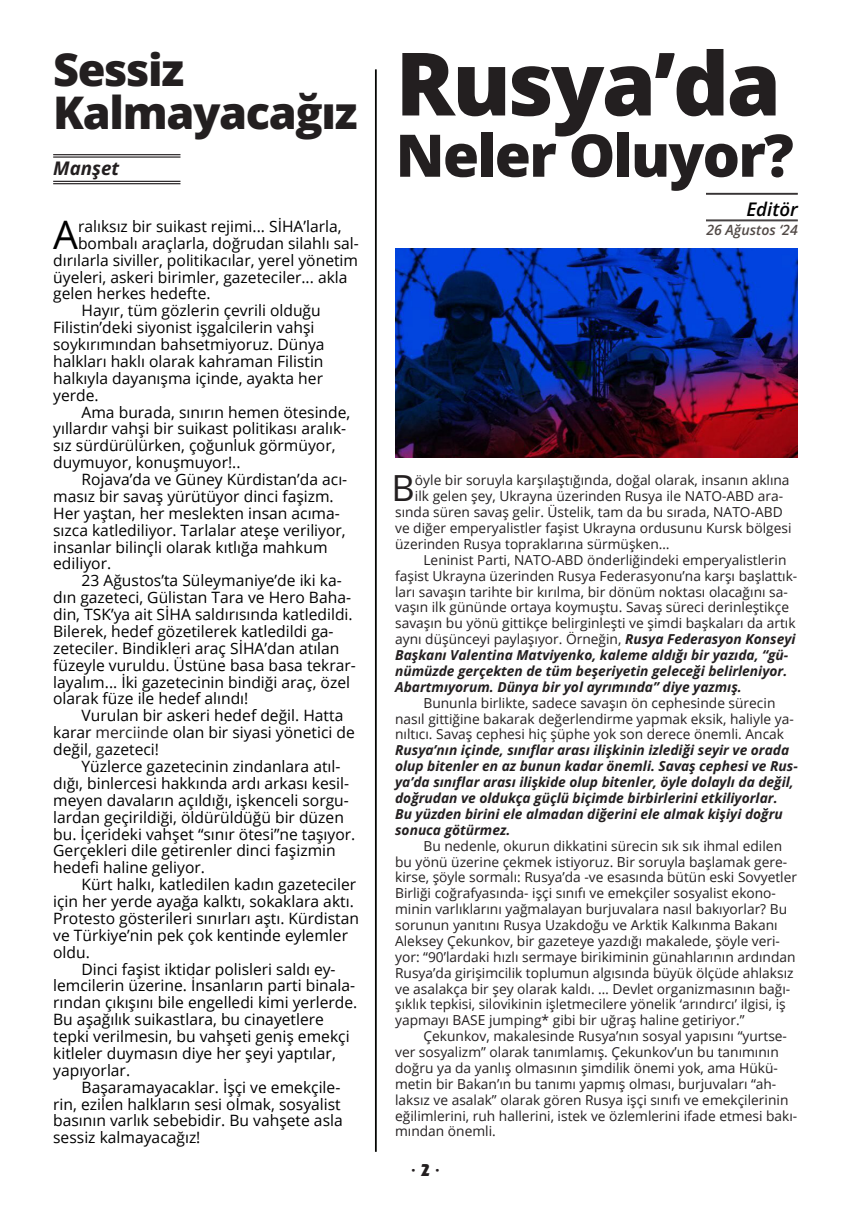
<style>
.page{position:relative;width:851px;height:1205px;background:#fff}
.page>*{position:absolute;margin:0;border:0;box-sizing:border-box;transform-origin:0 0}
.t1{font:800 87.5px "Open Sans";letter-spacing:-.03em;color:#231f20}
.t2{font:800 58.75px "Open Sans";letter-spacing:-.03em;color:#231f20}
.t3{font:800 45px "Open Sans";letter-spacing:-.03em;color:#231f20}
.t4{font:39.25px "Open Sans";color:#000}
.t5{font:36px "Open Sans";color:#231f20}
.MB_icyazi{font:italic 600 18.75px "Open Sans";color:#000}
.MB_icyazi-2{font:italic 700 18.75px "Open Sans";color:#231f20}
.t6{font:700 16.25px "Open Sans";color:#231f20}
.t7{font:15.62px/16.9px "Open Sans";color:#000}
.MB_icyazi-3{font:italic 600 14.12px "Open Sans";color:#524a47}
.t8{font:13.75px/15.9px "Open Sans";color:#231f20}
.t9{font:italic 700 13.75px/15.9px "Open Sans";color:#231f20}
.s1{color:#231f20}
.s2{font-weight:700;font-style:italic}
.s3{font-weight:400;font-style:normal}
.s4{font-family:"Revue BT";font-weight:400}
</style>
<div class="page">
<hr style="left:705px;top:193px;width:92px;height:1px;background:#231f20">
<hr style="left:705px;top:194px;width:92px;height:1px;background:#231f20">
<hr style="left:705px;top:220px;width:92px;height:1px;background:#231f20">
<hr style="left:705px;top:221px;width:92px;height:1px;background:#231f20">
<hr style="left:53px;top:154px;width:127px;height:1px;background:#231f20">
<hr style="left:53px;top:156px;width:127px;height:2px;background:#231f20">
<hr style="left:53px;top:181px;width:127px;height:1px;background:#231f20">
<hr style="left:53px;top:183px;width:127px;height:1px;background:#231f20">
<hr style="left:375px;top:69px;width:1px;height:1083px;background:#040503">
<img style="left:395px;top:248px;width:402px;height:209px">
<p class="t3" style="left:53px;top:36px;width:132px">Sessiz</p>
<p class="t3" style="left:53px;top:78px;width:306px">Kalmayacağız</p>
<p class="MB_icyazi-2" style="left:53px;top:156px;width:67px">Manşet</p>
<p class="t4" style="left:53px;top:208px;width:26px">A</p>
<p class="t7" style="left:78px;top:217px;width:265px">ralıksız bir suikast rejimi... SİHA’larla,</p>
<p class="t7" style="left:78px;top:234px;width:282px">bombalı araçlarla, doğrudan silahlı sal-</p>
<p class="t7" style="left:53px;top:251px;width:306px">dırılarla siviller, politikacılar, yerel yönetim</p>
<p class="t7" style="left:53px;top:268px;width:296px">üyeleri, askeri birimler, gazeteciler... akla</p>
<p class="t7" style="left:53px;top:285px;width:159px">gelen herkes hedefte.</p>
<p class="t7" style="left:53px;top:302px;width:273px;text-indent:28px">Hayır, tüm gözlerin çevrili olduğu Filistin’deki siyonist işgalcilerin vahşi soykırımından bahsetmiyoruz. Dünya halkları haklı olarak kahraman Filistin halkıyla dayanışma içinde, ayakta her yerde.</p>
<p class="t7" style="left:53px;top:403px;width:299px;text-indent:28px">Ama burada, sınırın hemen ötesinde, yıllardır vahşi bir suikast politikası aralık&shy;sız sürdürülürken, çoğunluk görmüyor, duymuyor, konuşmuyor!..</p>
<p class="t7" style="left:53px;top:470px;width:295px;text-indent:28px">Rojava’da ve Güney Kürdistan’da acı&shy;masız bir savaş yürütüyor dinci faşizm.<br>Her yaştan, her meslekten insan acıma&shy;sızca katlediliyor. Tarlalar ateşe veriliyor, insanlar bilinçli olarak kıtlığa mahkum ediliyor.</p>
<p class="t7" style="left:53px;top:572px;width:304px;text-indent:28px">23 Ağustos’ta Süleymaniye’de iki ka&shy;dın gazeteci, Gülistan Tara ve Hero Baha&shy;din, TSK’ya ait SİHA saldırısında katledildi.<br>Bilerek, hedef gözetilerek katledildi ga&shy;zeteciler. Bindikleri araç SİHA’dan atılan füzeyle vuruldu. Üstüne basa basa tekrar&shy;layalım... İki gazetecinin bindiği araç, özel olarak füze ile hedef alındı!</p>
<p class="t7" style="left:53px;top:707px;width:303px;text-indent:28px">Vurulan bir askeri hedef değil. Hatta karar <span class="s1">merciinde</span> olan bir siyasi yönetici de değil<span class="s1">, g</span>azeteci!</p>
<p class="t7" style="left:53px;top:757px;width:304px;text-indent:28px">Yüzlerce gazetecinin zindanlara atıl&shy;dığı, binlercesi hakkında ardı arkası kesil&shy;meyen davaların açıldığı, işkenceli sorgu&shy;lardan geçirildiği, öldürüldüğü bir düzen bu. İçerideki vahşet “sınır ötesi”ne taşıyor.<br>Gerçekleri dile getirenler dinci faşizmin hedefi haline geliyor.</p>
<p class="t7" style="left:53px;top:875px;width:307px;text-indent:28px">Kürt halkı, katledilen kadın gazeteciler için her yerde ayağa kalktı, sokaklara aktı.<br>Protesto gösterileri sınırları aştı. Kürdistan ve Türkiye’nin pek çok kentinde eylemler oldu.</p>
<p class="t7" style="left:53px;top:960px;width:305px;text-indent:28px">Dinci faşist iktidar polisleri saldı ey&shy;lemcilerin üzerine. İnsanların parti binala&shy;rından çıkışını bile engelledi kimi yerlerde.<br>Bu aşağılık suikastlara, bu cinayetlere tepki verilmesin, bu vahşeti geniş emekçi kitleler duymasın diye her şeyi yaptılar, yapıyorlar.</p>
<p class="t7" style="left:53px;top:1078px;width:291px;text-indent:28px">Başaramayacaklar. İşçi ve emekçile&shy;rin, ezilen halkların sesi olmak, sosyalist basının varlık sebebidir. Bu vahşete asla sessiz kalmayacağız!</p>
<p class="t1" style="left:395px;top:17px;width:387px">Rusya’da</p>
<p class="t2" style="left:395px;top:111px;width:399px">Neler Oluyor?</p>
<p class="MB_icyazi" style="left:746px;top:196px;width:53px">Editör</p>
<p class="MB_icyazi-3" style="left:706px;top:220px;width:93px">26 Ağustos ‘24</p>
<p class="t5" style="left:391px;top:463px;width:25px">B</p>
<p class="t8" style="left:415px;top:472px;width:376px">öyle bir soruyla karşılaştığında, doğal olarak, insanın aklına</p>
<p class="t8" style="left:415px;top:488px;width:369px">ilk gelen şey, Ukrayna üzerinden Rusya ile NATO-ABD ara-</p>
<p class="t8" style="left:395px;top:504px;width:389px">sında süren savaş gelir. Üstelik, tam da bu sırada, NATO-ABD</p>
<p class="t8" style="left:395px;top:520px;width:398px">ve diğer emperyalistler faşist Ukrayna ordusunu Kursk bölgesi</p>
<p class="t8" style="left:395px;top:536px;width:276px">üzerinden Rusya topraklarına sürmüşken…</p>
<p class="t8" style="left:395px;top:551px;width:403px;text-indent:28px">Leninist Parti, NATO-ABD önderliğindeki emperyalistlerin faşist Ukrayna üzerinden Rusya Federasyonu’na karşı başlattık&shy;ları savaşın tarihte bir kırılma, bir dönüm noktası olacağını sa&shy;vaşın ilk gününde ortaya koymuştu. Savaş süreci derinleştikçe savaşın bu yönü gittikçe belirginleşti ve şimdi başkaları da artık aynı düşünceyi paylaşıyor. Örneğin, <span class="s2">Rusya Federasyon Konseyi Başkanı Valentina Matviyenko, kaleme aldığı bir yazıda, “gü&shy;nümüzde gerçekten de tüm beşeriyetin geleceği belirleniyor.<br>Abartmıyorum. Dünya bir yol ayrımında” diye yazmış.</span></p>
<p class="t9" style="left:395px;top:694px;width:404px;text-indent:28px"><span class="s3">Bununla birlikte, sadece savaşın ön cephesinde sürecin nasıl gittiğine bakarak değerlendirme yapmak eksik, haliyle ya&shy;nıltıcı. Savaş cephesi hiç şüphe yok son derece önemli. Ancak </span>Rusya’nın içinde, sınıflar arası ilişkinin izlediği seyir ve orada olup bitenler en az bunun kadar önemli. Savaş cephesi ve Rus&shy;ya’da sınıflar arası ilişkide olup bitenler, öyle dolaylı da değil, doğrudan ve oldukça güçlü biçimde birbirlerini etkiliyorlar.<br>Bu yüzden birini ele almadan diğerini ele almak kişiyi doğru sonuca götürmez.</p>
<p class="t8" style="left:395px;top:837px;width:403px;text-indent:28px">Bu nedenle, okurun dikkatini sürecin sık sık ihmal edilen bu yönü üzerine çekmek istiyoruz. Bir soruyla başlamak gere&shy;kirse, şöyle sormalı: Rusya’da -ve esasında bütün eski Sovyetler Birliği coğrafyasında- işçi sınıfı ve emekçiler sosyalist ekono&shy;minin varlıklarını yağmalayan burjuvalara nasıl bakıyorlar? Bu sorunun yanıtını Rusya Uzakdoğu ve Arktik Kalkınma Bakanı Aleksey Çekunkov, bir gazeteye yazdığı makalede, şöyle veri&shy;yor: “90’lardaki hızlı sermaye birikiminin günahlarının ardından Rusya’da girişimcilik toplumun algısında büyük ölçüde ahlaksız ve asalakça bir şey olarak kaldı. … Devlet organizmasının bağı&shy;şıklık tepkisi, silovikinin işletmecilere yönelik ‘arındırcı’ ilgisi, iş yapmayı BASE jumping* gibi bir uğraş haline getiriyor.”</p>
<p class="t8" style="left:395px;top:1028px;width:403px;text-indent:28px">Çekunkov, makalesinde Rusya’nın sosyal yapısını “yurtse&shy;ver sosyalizm” olarak tanımlamış. Çekunkov’un bu tanımının doğru ya da yanlış olmasının şimdilik önemi yok, ama Hükü&shy;metin bir Bakan’ın bu tanımı yapmış olması, burjuvaları “ah&shy;laksız ve asalak” olarak gören Rusya işçi sınıfı ve emekçilerinin eğilimlerini, ruh hallerini, istek ve özlemlerini ifade etmesi bakı&shy;mından önemli.</p>
<p class="t6" style="left:411px;top:1159px;width:30px">· <span class="s4">2</span> ·</p>
</div>
